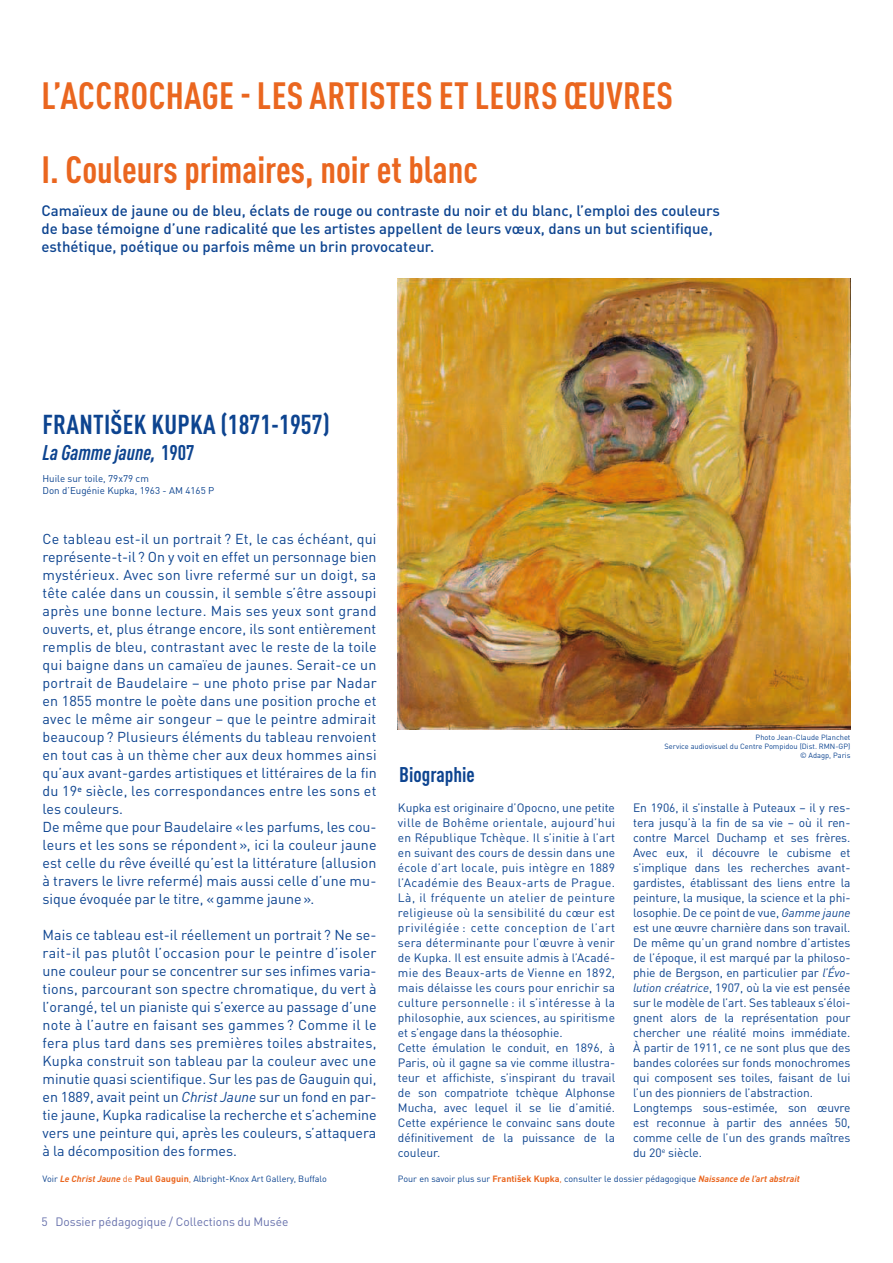
<style>
.page{position:relative;width:893px;height:1263px;background:#fff}
.page>*{position:absolute;margin:0;border:0;box-sizing:border-box;transform-origin:0 0}
.t1{font:700 condensed 37.5px/73.8px "DIN Pro";letter-spacing:.01em;color:#ea661f}
.t2{font:700 condensed 27px "DIN Pro";letter-spacing:.01em;color:#0d4490}
.t3{font:italic 700 condensed 21px "DIN Pro";color:#0d4490}
.t4{font:700 condensed 21px "DIN Pro";color:#0d4490}
.t5{font:500 15px/18px "DIN Pro";color:#0d4490}
.t6{font:14.25px/18px "DIN Pro";letter-spacing:.01em;color:#0d4490}
.t7{font:12px/15px "DIN Pro";letter-spacing:-.005em;color:#0d4490}
.t8{font:12px "DIN Pro";color:#6771ac}
.t9{font:9.75px/11.7px "DIN Pro";color:#0d4490}
.t10{font:9px "DIN Pro";color:#0d4490}
.t11{font:7.5px/9px "DIN Pro";color:#0d4490;text-align:right}
.s1{font-style:normal}
.s2{font-style:italic}
.s3{font-weight:700;font-style:italic;color:#ea661f}
.s4{color:#ea661f}
.s5{font-weight:700;color:#ea661f}
</style>
<div class="page">
<img style="left:398px;top:279px;width:452px;height:450px">
<h1 class="t1" style="left:41px;top:56px;width:633px">L’ACCROCHAGE - LES ARTISTES ET LEURS ŒUVRES<br>I. COULEURS PRIMAIRES, NOIR ET BLANC</h1>
<p class="t5" style="left:41px;top:200px;width:680px">Camaïeux de jaune ou de bleu, éclats de rouge ou contraste du noir et du blanc, l’emploi des couleurs de base témoigne d’une radicalité que les artistes appellent de leurs vœux, dans un but scientifique, esthétique, poétique ou parfois même un brin provocateur.</p>
<h2 class="t2" style="left:43px;top:404px;width:289px">FRANTIŠEK KUPKA (1871-1957)</h2>
<h3 class="t3" style="left:43px;top:436px;width:154px">La Gamme jaune, <span class="s1">1907</span></h3>
<p class="t9" style="left:43px;top:472px;width:173px">Huile sur toile, 79x79 cm<br>Don d’Eugénie Kupka, 1963 - AM 4165 P</p>
<p class="t6" style="left:43px;top:529px;width:336px">Ce tableau est-il un portrait ? Et, le cas échéant, qui représente-t-il ? On y voit en effet un personnage bien mystérieux. Avec son livre refermé sur un doigt, sa tête calée dans un coussin, il semble s’être assoupi après une bonne lecture. Mais ses yeux sont grand ouverts, et, plus étrange encore, ils sont entièrement remplis de bleu, contrastant avec le reste de la toile qui baigne dans un camaïeu de jaunes. Serait-ce un portrait de Baudelaire − une photo prise par Nadar en 1855 montre le poète dans une position proche et avec le même air songeur − que le peintre admirait beaucoup ? Plusieurs éléments du tableau renvoient en tout cas à un thème cher aux deux hommes ainsi qu’aux avant-gardes artistiques et littéraires de la fin du 19<sup>e</sup> siècle, les correspondances entre les sons et les couleurs.<br>De même que pour Baudelaire «les parfums, les cou&shy;leurs et les sons se répondent », ici la couleur jaune est celle du rêve éveillé qu’est la littérature (allusion à travers le livre refermé) mais aussi celle d’une mu&shy;sique évoquée par le titre, «gamme jaune».</p>
<p class="t6" style="left:43px;top:925px;width:336px;text-align:justify">Mais ce tableau est-il réellement un portrait ? Ne se&shy;rait-il pas plutôt l’occasion pour le peintre d’isoler une couleur pour se concentrer sur ses infimes varia&shy;tions, parcourant son spectre chromatique, du vert à l’orangé, tel un pianiste qui s’exerce au passage d’une note à l’autre en faisant ses gammes ? Comme il le fera plus tard dans ses premières toiles abstraites, Kupka construit son tableau par la couleur avec une minutie quasi scientifique. Sur les pas de Gauguin qui, en 1889, avait peint un <span class="s2">Christ Jaune</span> sur un fond en par&shy;tie jaune, Kupka radicalise la recherche et s’achemine vers une peinture qui, après les couleurs, s’attaquera à la décomposition des formes.</p>
<p class="t10" style="left:43px;top:1172px;width:286px">Voir <span class="s3">Le Christ Jaune</span> <span class="s4">de</span> <span class="s5">Paul Gauguin</span><span class="s4">,</span> Albright-Knox Art Gallery, Buffalo</p>
<p class="t8" style="left:41px;top:1212px;width:249px">5 Dossier pédagogique / Collections du Musée</p>
<h3 class="t4" style="left:399px;top:758px;width:77px">BIOGRAPHIE</h3>
<p class="t11" style="left:664px;top:732px;width:187px">Photo Jean-Claude Planchet<br>Service audiovisuel du Centre Pompidou (Dist. RMN-GP) © Adagp, Paris</p>
<p class="t7" style="left:398px;top:799px;width:219px">Kupka est originaire d’Opocno, une petite ville de Bohême orientale, aujourd’hui en République Tchèque. Il s’initie à l’art en suivant des cours de dessin dans une école d’art locale, puis intègre en 1889 l’Académie des Beaux-arts de Prague.<br>Là, il fréquente un atelier de peinture religieuse où la sensibilité du cœur est privilégiée : cette conception de l’art sera déterminante pour l’œuvre à venir de Kupka. Il est ensuite admis à l’Acadé&shy;mie des Beaux-arts de Vienne en 1892, mais délaisse les cours pour enrichir sa culture personnelle : il s’intéresse à la philosophie, aux sciences, au spiritisme et s’engage dans la théosophie.<br>Cette émulation le conduit, en 1896, à Paris, où il gagne sa vie comme illustra&shy;teur et affichiste, s’inspirant du travail de son compatriote tchèque Alphonse Mucha, avec lequel il se lie d’amitié.<br>Cette expérience le convainc sans doute définitivement de la puissance de la couleur.</p>
<p class="t7" style="left:633px;top:799px;width:219px">En 1906, il s’installe à Puteaux − il y res&shy;tera jusqu’à la fin de sa vie − où il ren&shy;contre Marcel Duchamp et ses frères.<br>Avec eux, il découvre le cubisme et s’implique dans les recherches avant&shy;gardistes, établissant des liens entre la peinture, la musique, la science et la phi&shy;losophie. De ce point de vue, <span class="s2">Gamme jaune </span>est une œuvre charnière dans son travail.<br>De même qu’un grand nombre d’artistes de l’époque, il est marqué par la philoso&shy;phie de Bergson, en particulier par <span class="s2">l’Évo&shy;lution créatrice</span>, 1907, où la vie est pensée sur le modèle de l’art. Ses tableaux s’éloi&shy;gnent alors de la représentation pour chercher une réalité moins immédiate.<br>À partir de 1911, ce ne sont plus que des bandes colorées sur fonds monochromes qui composent ses toiles, faisant de lui l’un des pionniers de l’abstraction.<br>Longtemps sous-estimée, son œuvre est reconnue à partir des années 50, comme celle de l’un des grands maîtres du 20<sup>e</sup> siècle.</p>
<p class="t10" style="left:398px;top:1171px;width:403px">Pour en savoir plus sur <span class="s5">František Kupka</span><span class="s4">,</span> consulter le dossier pédagogique <span class="s3">Naissance de l’art abstrait</span></p>
</div>
